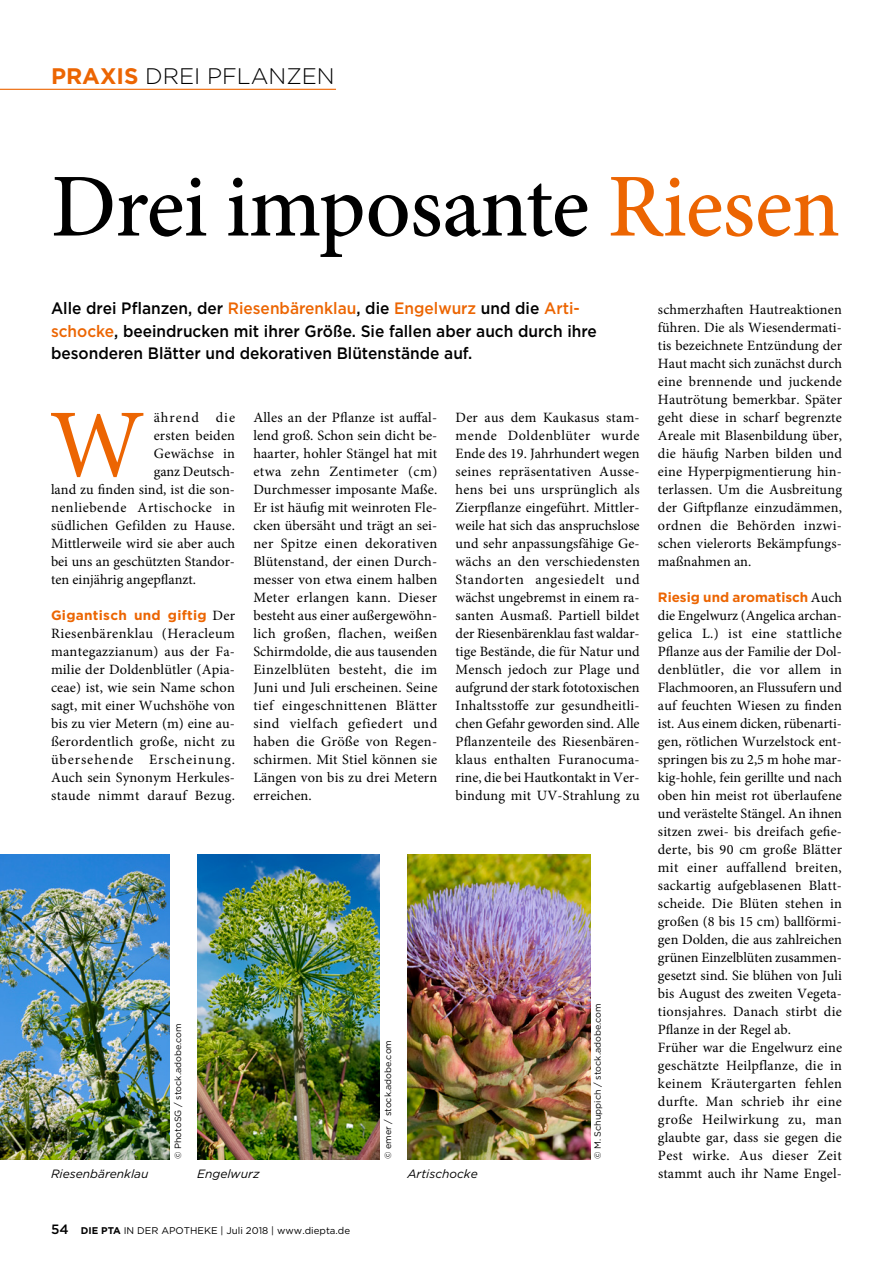
<style>
.page{position:relative;width:893px;height:1263px;background:#fff}
.page>*{position:absolute;margin:0;border:0;box-sizing:border-box;transform-origin:0 0}
.Praxis_Grundtext_Ini{font:97.2px "Minion Pro";color:#ec6502}
.Praxis_Titel{font:500 90px "Minion Pro";letter-spacing:-.01em;color:#000}
.t1{font:300 22.5px "Gotham";color:#000}
.Praxis_Vorspann{font:500 16.5px/22.5px "Gotham";color:#000;scale:.94 1}
.Praxis_Grundtext{font:14.25px/18px "Minion Pro";letter-spacing:.01em;color:#000;text-align:justify}
.Praxis_Grundtext_Ini-2{font:14.25px "Minion Pro";letter-spacing:.005em;color:#000}
.Praxis_Grundtext_Ini-3{font:14.25px "Minion Pro";letter-spacing:.04em;color:#000}
.Praxis_Grundtext_Ini-4{font:14.25px "Minion Pro";letter-spacing:.03em;color:#000}
.Praxis_Grundtext_Ini-5{font:14.25px "Minion Pro";letter-spacing:.065em;color:#000}
.Praxis_Grundtext-2{font:700 13.5px "Gotham";letter-spacing:.01em;color:#ec6502}
.Praxis_BU{font:italic 12px "Gotham";color:#000}
.t2{font:9.75px "Gotham";color:#000}
.Praxis_Bildquelle{font:9px "Gotham";color:#000}
.s1{font-weight:700;color:#ec6502}
.s2{color:#ec6502}
.s3{font-family:"Minion Pro";font-weight:400;font-size:14.25px;color:#000}
.s4{font-weight:500;font-size:13.5px}
.s5{font-weight:700}
</style>
<div class="page">
<hr style="left:0;top:89px;width:336px;height:1px;background:#ec6502">
<img style="left:407px;top:855px;width:183px;height:304px">
<img style="left:0;top:855px;width:170px;height:304px">
<img style="left:197px;top:855px;width:183px;height:304px">
<p class="t1" style="left:51px;top:62px;width:285px"><span class="s1">PRAXIS</span> DREI PFLANZEN</p>
<p class="Praxis_Titel" style="left:51px;top:146px;width:791px">Drei imposante <span class="s2">Riesen</span></p>
<p class="Praxis_Vorspann" style="left:51px;top:297px;width:582px">Alle drei Pflanzen, der <span class="s2">Riesenbärenklau</span>, die <span class="s2">Engelwurz</span> und die <span class="s2">Arti&shy;schocke</span>, beeindrucken mit ihrer Größe. Sie fallen aber auch durch ihre besonderen Blätter und dekorativen Blütenstände auf.</p>
<p class="Praxis_Grundtext_Ini" style="left:49px;top:380px;width:97px">W</p>
<p class="Praxis_Grundtext_Ini-5" style="left:154px;top:408px;width:83px">ährend die</p>
<p class="Praxis_Grundtext_Ini-2" style="left:154px;top:426px;width:83px">ersten beiden</p>
<p class="Praxis_Grundtext_Ini-4" style="left:154px;top:444px;width:83px">Gewächse in</p>
<p class="Praxis_Grundtext_Ini-2" style="left:154px;top:462px;width:83px">ganz Deutsch-</p>
<p class="Praxis_Grundtext_Ini-2" style="left:51px;top:480px;width:186px">land zu finden sind, ist die son-</p>
<p class="Praxis_Grundtext_Ini-3" style="left:51px;top:498px;width:186px">nenliebende Artischocke in</p>
<p class="Praxis_Grundtext_Ini-2" style="left:51px;top:516px;width:185px">südlichen Gefilden zu Hause.</p>
<p class="Praxis_Grundtext_Ini-2" style="left:51px;top:534px;width:186px">Mittlerweile wird sie aber auch</p>
<p class="Praxis_Grundtext_Ini-2" style="left:51px;top:552px;width:186px">bei uns an geschützten Standor-</p>
<p class="Praxis_Grundtext_Ini-2" style="left:51px;top:570px;width:147px">ten einjährig angepflanzt.</p>
<p class="Praxis_Grundtext-2" style="left:51px;top:606px;width:186px">Gigantisch und giftig <span class="s3">Der</span></p>
<p class="Praxis_Grundtext" style="left:51px;top:625px;width:186px">Riesenbärenklau (Heracleum mantegazzianum) aus der Fa&shy;milie der Doldenblütler (Apia&shy;ceae) ist, wie sein Name schon sagt, mit einer Wuchshöhe von bis zu vier Metern (m) eine au&shy;ßerordentlich große, nicht zu übersehende Erscheinung.<br>Auch sein Synonym Herkules&shy;staude nimmt darauf Bezug.</p>
<p class="Praxis_Grundtext" style="left:253px;top:409px;width:186px">Alles an der Pflanze ist auffal&shy;lend groß. Schon sein dicht be&shy;haarter, hohler Stängel hat mit etwa zehn Zentimeter (cm)<br>Durchmesser imposante Maße.<br>Er ist häufig mit weinroten Fle&shy;cken übersäht und trägt an sei&shy;ner Spitze einen dekorativen Blütenstand, der einen Durch&shy;messer von etwa einem halben Meter erlangen kann. Dieser besteht aus einer außergewöhn&shy;lich großen, flachen, weißen Schirmdolde, die aus tausenden Einzelblüten besteht, die im Juni und Juli erscheinen. Seine tief eingeschnittenen Blätter sind vielfach gefiedert und haben die Größe von Regen&shy;schirmen. Mit Stiel können sie Längen von bis zu drei Metern erreichen.</p>
<p class="Praxis_Grundtext" style="left:456px;top:409px;width:186px">Der aus dem Kaukasus stam&shy;mende Doldenblüter wurde Ende des 19. Jahrhundert wegen seines repräsentativen Ausse&shy;hens bei uns ursprünglich als Zierpflanze eingeführt. Mittler&shy;weile hat sich das anspruchslose und sehr anpassungsfähige Ge&shy;wächs an den verschiedensten Standorten angesiedelt und wächst ungebremst in einem ra&shy;santen Ausmaß. Partiell bildet der Riesenbärenklau fast waldar&shy;tige Bestände, die für Natur und Mensch jedoch zur Plage und aufgrund der stark fototoxischen Inhaltsstoffe zur gesundheitli&shy;chen Gefahr geworden sind. Alle Pflanzenteile des Riesenbären&shy;klaus enthalten Furanocuma&shy;rine, die bei Hautkontakt in Ver&shy;bindung mit UV-Strahlung zu</p>
<p class="Praxis_Bildquelle" style="left:172px;top:1159px;width:138px;rotate:-90deg">© PhotoSG / stock.adobe.com</p>
<p class="Praxis_Bildquelle" style="left:382px;top:1159px;width:121px;rotate:-90deg">© emer / stock.adobe.com</p>
<p class="Praxis_Bildquelle" style="left:592px;top:1159px;width:158px;rotate:-90deg">© M. Schuppich / stock.adobe.com</p>
<p class="Praxis_BU" style="left:51px;top:1166px;width:99px">Riesenbärenklau</p>
<p class="Praxis_BU" style="left:407px;top:1166px;width:72px">Artischocke</p>
<p class="Praxis_BU" style="left:197px;top:1166px;width:64px">Engelwurz</p>
<p class="t2" style="left:51px;top:1224px;width:301px"><span class="s4">54</span> <span class="s5">DIE PTA</span> IN DER APOTHEKE | Juli 2018 | www.diepta.de</p>
<p class="Praxis_Grundtext" style="left:658px;top:301px;width:186px">schmerzhaften Hautreaktionen führen. Die als Wiesendermati&shy;tis bezeichnete Entzündung der Haut macht sich zunächst durch eine brennende und juckende Hautrötung bemerkbar. Später geht diese in scharf begrenzte Areale mit Blasenbildung über, die häufig Narben bilden und eine Hyperpigmentierung hin&shy;terlassen. Um die Ausbreitung der Giftpflanze einzudämmen, ordnen die Behörden inzwi&shy;schen vielerorts Bekämpfungs&shy;maßnahmen an.</p>
<p class="Praxis_Grundtext-2" style="left:658px;top:588px;width:185px">Riesig und aromatisch <span class="s3">Auch</span></p>
<p class="Praxis_Grundtext" style="left:658px;top:607px;width:186px">die Engelwurz (Angelica archan&shy;gelica L.) ist eine stattliche Pflanze aus der Familie der Dol&shy;denblütler, die vor allem in Flachmooren, an Flussufern und auf feuchten Wiesen zu finden ist. Aus einem dicken, rübenarti&shy;gen, rötlichen Wurzelstock ent&shy;springen bis zu 2,5 m hohe mar&shy;kig-hohle, fein gerillte und nach oben hin meist rot überlaufene und verästelte Stängel. An ihnen sitzen zwei- bis dreifach gefie&shy;derte, bis 90 cm große Blätter mit einer auffallend breiten, sackartig aufgeblasenen Blatt&shy;scheide. Die Blüten stehen in großen (8 bis 15 cm) ballförmi&shy;gen Dolden, die aus zahlreichen grünen Einzelblüten zusammen&shy;gesetzt sind. Sie blühen von Juli bis August des zweiten Vegeta&shy;tionsjahres. Danach stirbt die Pflanze in der Regel ab.</p>
<p class="Praxis_Grundtext" style="left:658px;top:1039px;width:186px">Früher war die Engelwurz eine geschätzte Heilpflanze, die in keinem Kräutergarten fehlen durfte. Man schrieb ihr eine große Heilwirkung zu, man glaubte gar, dass sie gegen die Pest wirke. Aus dieser Zeit stammt auch ihr Name Engel-</p>
</div>
